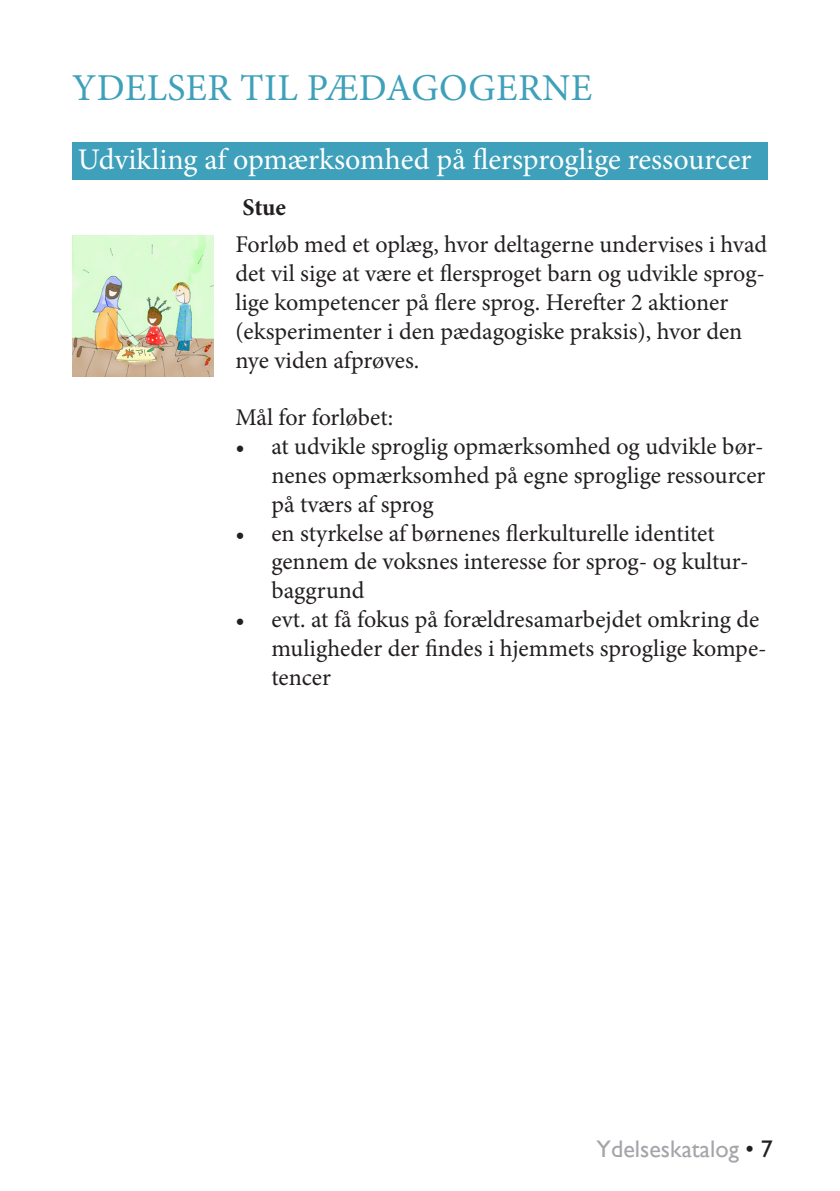
<style>
.page{position:relative;width:840px;height:1191px;background:#fff}
.page>*{position:absolute;margin:0;border:0;box-sizing:border-box;transform-origin:0 0}
.t1{font:38px "Minion Pro";letter-spacing:.01em;color:#3ea0ba}
.under_overskrift{font:30px "Minion Pro";color:#fff}
.t2{font:24px/28.8px "Minion Pro";color:#231f20}
.t3{font:24px "Gill Sans";color:#a4a5a9}
.t4{font:700 24px "Minion Pro";color:#231f20}
.s1{color:#231f20}
</style>
<div class="page">
<div style="left:72px;top:142px;width:695px;height:38px;background:#3ea0ba"></div>
<img style="left:72px;top:235px;width:142px;height:142px">
<p class="t1" style="left:72px;top:62px;width:521px">YDELSER TIL PÆDAGOGERNE</p>
<p class="under_overskrift" style="left:78px;top:140px;width:675px">Udvikling af opmærksomhed på flersproglige ressourcer</p>
<p class="t4" style="left:242px;top:191px;width:45px">Stue</p>
<p class="t2" style="left:235px;top:230px;width:533px">Forløb med et oplæg, hvor deltagerne undervises i hvad det vil sige at være et flersproget barn og udvikle sprog&shy;lige kompetencer på flere sprog. Herefter 2 aktioner (eksperimenter i den pædagogiske praksis), hvor den nye viden afprøves.</p>
<p class="t2" style="left:235px;top:403px;width:159px">Mål for forløbet:</p>
<p class="t2" style="left:271px;top:432px;width:495px;text-align:justify;text-indent:-36px">• at udvikle sproglig opmærksomhed og udvikle bør&shy;nenes opmærksomhed på egne sproglige ressourcer på tværs af sprog</p>
<p class="t2" style="left:271px;top:518px;width:478px;text-indent:-36px">• en styrkelse af børnenes flerkulturelle identitet gennem de voksnes interesse for sprog- og kultur&shy;baggrund</p>
<p class="t2" style="left:271px;top:605px;width:496px;text-indent:-36px">• evt. at få fokus på forældresamarbejdet omkring de muligheder der findes i hjemmets sproglige kompe&shy;tencer</p>
<p class="t3" style="left:596px;top:1134px;width:178px">Ydelseskatalog <span class="s1">• 7</span></p>
</div>
